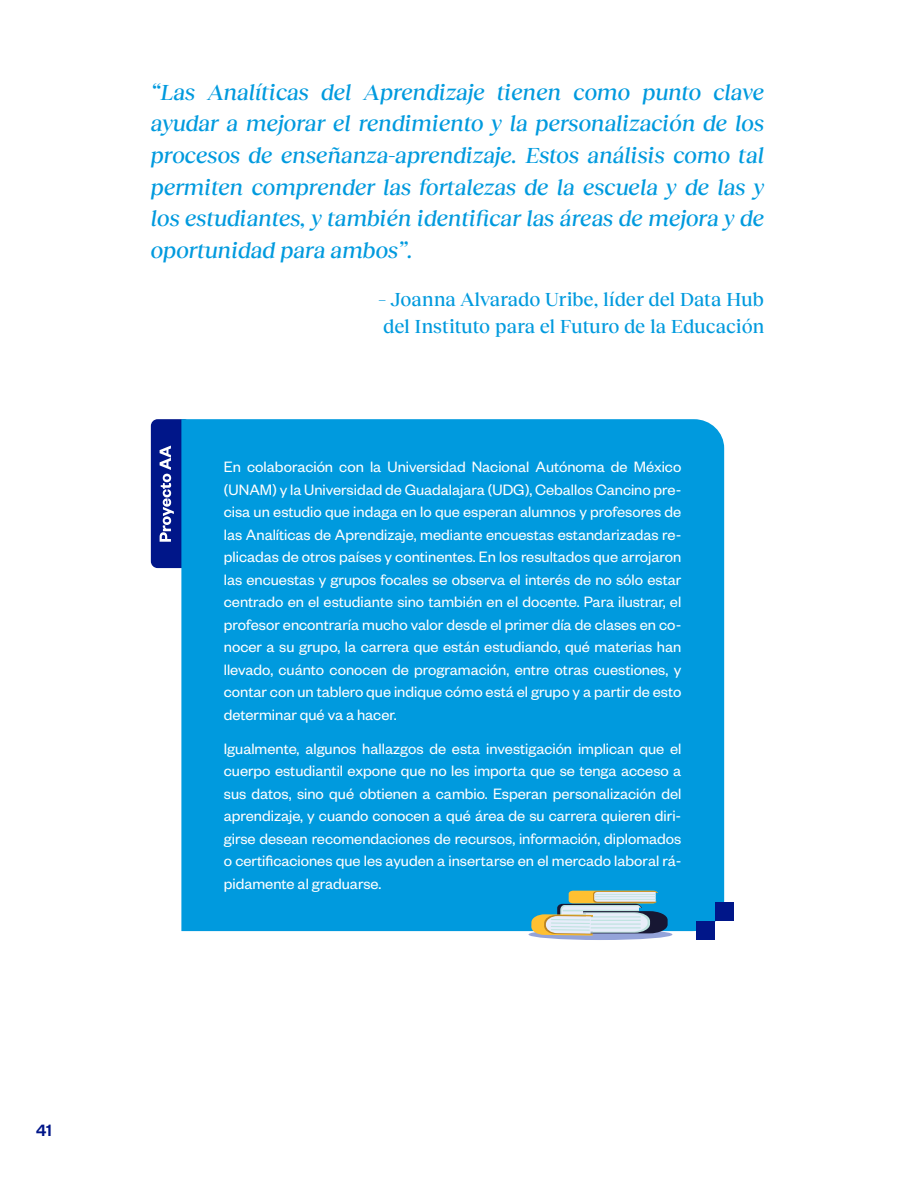
<style>
.page{position:relative;width:915px;height:1191px;background:#fff}
.page>*{position:absolute;margin:0;border:0;box-sizing:border-box;transform-origin:0 0}
.t1{font:italic 500 22.5px/31.5px "Reckless Neue";color:#009ade;text-align:justify}
.t2{font:500 19.5px/27px "Reckless Neue";letter-spacing:-.005em;color:#009ade}
.t3{font:500 18px "Founders Grotesk";color:#001689}
.t4{font:16.5px/22.5px "Founders Grotesk";color:#fff;text-align:justify}
</style>
<div class="page">
<div style="left:151px;top:419px;width:39px;height:149px;background:#001689;border-radius:7px"></div>
<div style="left:181px;top:419px;width:543px;height:512px;background:#009ade"></div>
<div style="left:714px;top:902px;width:19px;height:19px;background:#001689"></div>
<div style="left:695px;top:921px;width:19px;height:19px;background:#001689"></div>
<svg style="left:159px;top:445px;width:15px;height:97px"></svg>
<div style="left:528px;top:929px;width:144px;height:11px;background:#94a3d9;border-radius:50%"></div>
<svg style="left:531px;top:890px;width:136px;height:45px;background:#98b8ba"></svg>
<p class="t3" style="left:36px;top:1119px;width:17px">41</p>
<p class="t1" style="left:151px;top:75px;width:614px">“Las Analíticas del Aprendizaje tienen como punto clave ayudar a mejorar el rendimiento y la personalización de los procesos de enseñanza-aprendizaje. Estos análisis como tal permiten comprender las fortalezas de la escuela y de las y los estudiantes, y también identificar las áreas de mejora y de oportunidad para ambos”.</p>
<p class="t2" style="left:378px;top:284px;width:387px">– Joanna Alvarado Uribe, líder del Data Hub del Instituto para el Futuro de la Educación</p>
<p class="t4" style="left:224px;top:455px;width:459px">En colaboración con la Universidad Nacional Autónoma de México (UNAM) y la Universidad de Guadalajara (UDG), Ceballos Cancino pre&shy;cisa un estudio que indaga en lo que esperan alumnos y profesores de las Analíticas de Aprendizaje, mediante encuestas estandarizadas re&shy;plicadas de otros países y continentes. En los resultados que arrojaron las encuestas y grupos focales se observa el interés de no sólo estar centrado en el estudiante sino también en el docente. Para ilustrar, el profesor encontraría mucho valor desde el primer día de clases en co&shy;nocer a su grupo, la carrera que están estudiando, qué materias han llevado, cuánto conocen de programación, entre otras cuestiones, y contar con un tablero que indique cómo está el grupo y a partir de esto determinar qué va a hacer.</p>
<p class="t4" style="left:224px;top:736px;width:459px">Igualmente, algunos hallazgos de esta investigación implican que el cuerpo estudiantil expone que no les importa que se tenga acceso a sus datos, sino qué obtienen a cambio. Esperan personalización del aprendizaje, y cuando conocen a qué área de su carrera quieren diri&shy;girse desean recomendaciones de recursos, información, diplomados o certificaciones que les ayuden a insertarse en el mercado laboral rá&shy;pidamente al graduarse.</p>
</div>
